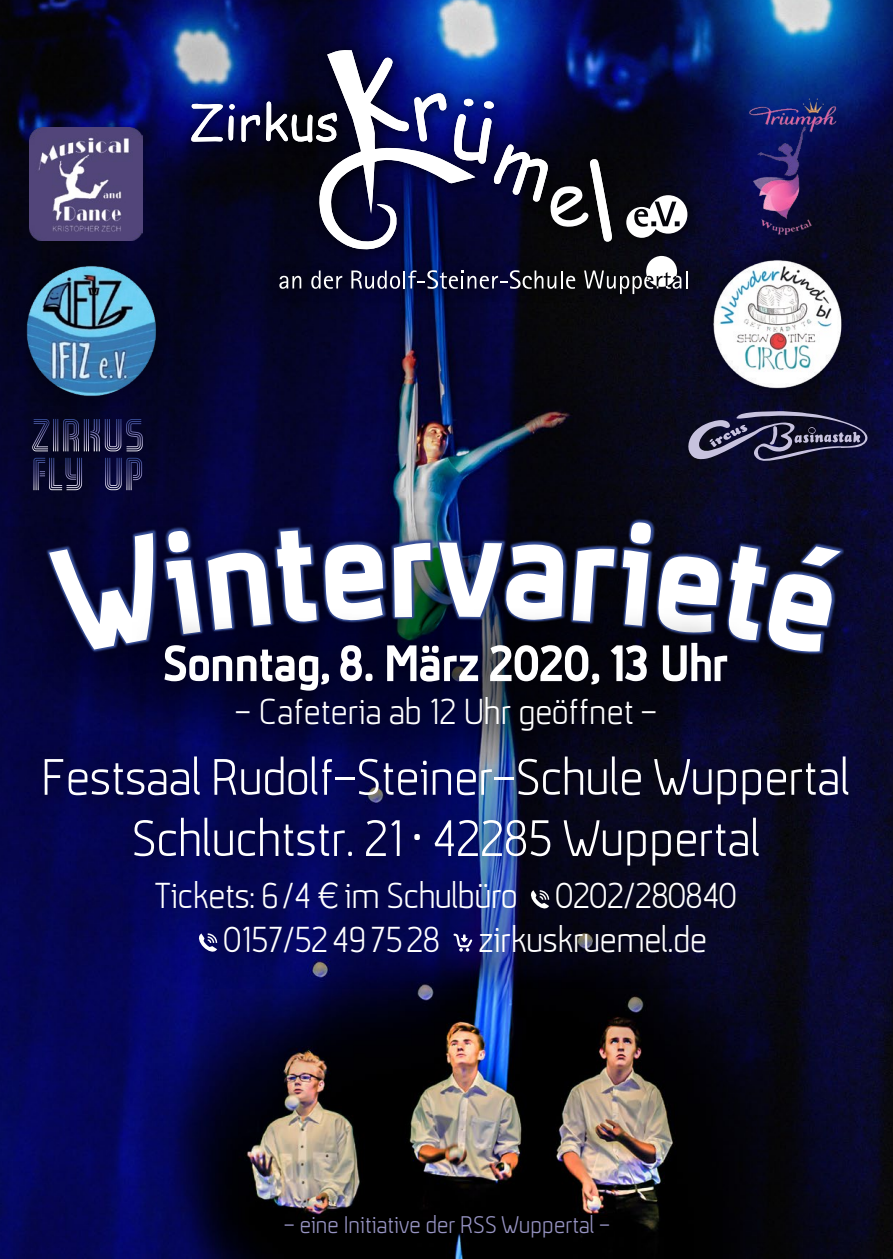
<style>
.page{position:relative;width:893px;height:1259px;background:#fff}
.page>*{position:absolute;margin:0;border:0;box-sizing:border-box;transform-origin:0 0}
.t1{font:51px "Vitali";color:#fff}
.t2{font:51px "Vitali Fat";color:#fff}
.t3{font:36px/43.2px "Vitali";letter-spacing:-.01em;color:#fff}
.t4{font:24px "Vitali";color:#9794c3}
.s1{font-family:"Helvetica Neue LT Pro";font-weight:300}
</style>
<div class="page">
<img style="left:0;top:0;width:893px;height:1259px">
<div style="left:181px;top:39px;width:522px;height:269px;background:#000;opacity:.75"></div>
<svg style="left:241px;top:115px;width:19px;height:27px"></svg>
<svg style="left:266px;top:50px;width:346px;height:200px"></svg>
<svg style="left:191px;top:104px;width:44px;height:38px"></svg>
<svg style="left:279px;top:276px;width:22px;height:13px"></svg>
<svg style="left:311px;top:270px;width:31px;height:19px"></svg>
<svg style="left:351px;top:270px;width:224px;height:19px;background:#41445c"></svg>
<svg style="left:584px;top:256px;width:103px;height:38px"></svg>
<svg style="left:626px;top:195px;width:61px;height:43px"></svg>
<div style="left:17px;top:488px;width:853px;height:198px;background:#000;opacity:.7"></div>
<svg style="left:46px;top:519px;width:525px;height:89px;background:#040431"></svg>
<svg style="left:8px;top:608px;width:874px;height:380px;background:#07093a"></svg>
<svg style="left:530px;top:890px;width:19px;height:19px"></svg>
<svg style="left:198px;top:933px;width:19px;height:20px"></svg>
<svg style="left:453px;top:933px;width:19px;height:18px"></svg>
<svg style="left:685px;top:411px;width:185px;height:51px;background:#3a3955"></svg>
<img style="left:734px;top:87px;width:116px;height:156px">
<div style="left:697px;top:243px;width:161px;height:162px;background:#000;opacity:.4"></div>
<img style="left:708px;top:259px;width:138px;height:129px">
<img style="left:30px;top:128px;width:113px;height:112px">
<svg style="left:67px;top:458px;width:75px;height:32px;background:#20204b"></svg>
<svg style="left:53px;top:419px;width:88px;height:32px;background:#2a2b51"></svg>
<div style="left:10px;top:249px;width:163px;height:163px;background:#000;opacity:.4"></div>
<img style="left:23px;top:266px;width:135px;height:130px">
<svg style="left:46px;top:528px;width:339px;height:126px;background:#182358"></svg>
<img style="left:392px;top:488px;width:173px;height:134px">
<svg style="left:571px;top:484px;width:275px;height:171px;background:#161d41"></svg>
<p class="t2" style="left:163px;top:631px;width:567px">Sonntag, 8. März 2020, 13 Uhr</p>
<p class="t3" style="left:235px;top:690px;width:423px">– Cafeteria ab 12 Uhr geöffnet –</p>
<p class="t1" style="left:42px;top:748px;width:810px">Festsaal Rudolf-Steiner-Schule Wuppertal</p>
<p class="t1" style="left:132px;top:809px;width:630px">Schluchtstr. 21 • 42285 Wuppertal</p>
<p class="t3" style="left:224px;top:874px;width:515px;text-indent:-69px">Tickets: 6/4 <span class="s1">€</span> im Schulbüro 0202/280840<br>0157/52497528 zirkuskruemel.de</p>
<p class="t4" style="left:284px;top:1210px;width:327px">– eine Initiative der RSS Wuppertal –</p>
</div>
